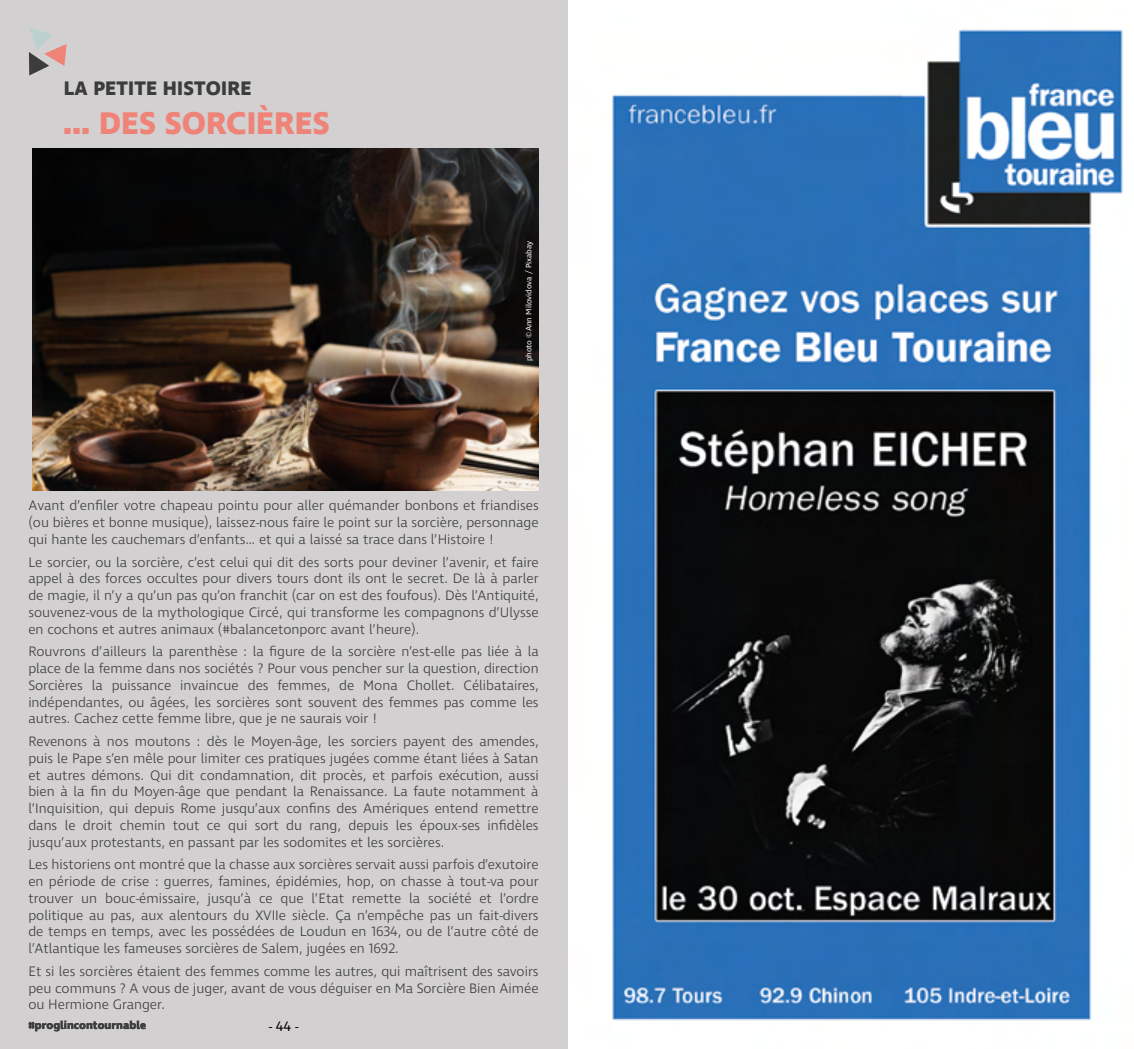
<style>
.page{position:relative;width:1134px;height:1049px;background:#fff}
.page>*{position:absolute;margin:0;border:0;box-sizing:border-box;transform-origin:0 0}
.t1{font:700 32px "Ingra";color:#f08377}
.t2{font:700 20px "Ingra";letter-spacing:.01em;color:#3c3c3b}
.t3{font:300 14px/16.8px "Ingra";color:#3c3c3b;text-align:justify}
.t4{font:14px "Ingra";color:#000}
.t5{font:700 11.4px "Ingra";color:#3c3c3b}
.t6{font:8px "Ingra";color:#fff}
</style>
<div class="page">
<div style="left:0;top:0;width:567px;height:1049px;background:#d3d0d1"></div>
<img style="left:32px;top:149px;width:507px;height:342px">
<svg style="left:29px;top:28px;width:38px;height:47px"></svg>
<img style="left:612px;top:29px;width:511px;height:992px">
<h2 class="t2" style="left:64px;top:76px;width:189px">LA PETITE HISTOIRE</h2>
<h1 class="t1" style="left:63px;top:102px;width:268px">… DES SORCIÈRES</h1>
<p class="t6" style="left:524px;top:361px;width:122px;rotate:-90deg">photo ©Ann Milovidova / Pixabay</p>
<p class="t3" style="left:28px;top:498px;width:512px">Avant d’enfiler votre chapeau pointu pour aller quémander bonbons et friandises (ou bières et bonne musique), laissez-nous faire le point sur la sorcière, personnage qui hante les cauchemars d’enfants… et qui a laissé sa trace dans l’Histoire !</p>
<p class="t3" style="left:28px;top:554px;width:512px">Le sorcier, ou la sorcière, c’est celui qui dit des sorts pour deviner l’avenir, et faire appel à des forces occultes pour divers tours dont ils ont le secret. De là à parler de magie, il n’y a qu’un pas qu’on franchit (car on est des foufous). Dès l’Antiquité, souvenez-vous de la mythologique Circé, qui transforme les compagnons d’Ulysse en cochons et autres animaux (#balancetonporc avant l’heure).</p>
<p class="t3" style="left:28px;top:644px;width:512px">Rouvrons d’ailleurs la parenthèse : la figure de la sorcière n’est-elle pas liée à la place de la femme dans nos sociétés ? Pour vous pencher sur la question, direction Sorcières la puissance invaincue des femmes, de Mona Chollet. Célibataires, indépendantes, ou âgées, les sorcières sont souvent des femmes pas comme les autres. Cachez cette femme libre, que je ne saurais voir !</p>
<p class="t3" style="left:28px;top:733px;width:512px">Revenons à nos moutons : dès le Moyen-âge, les sorciers payent des amendes, puis le Pape s’en mêle pour limiter ces pratiques jugées comme étant liées à Satan et autres démons. Qui dit condamnation, dit procès, et parfois exécution, aussi bien à la fin du Moyen-âge que pendant la Renaissance. La faute notamment à l’Inquisition, qui depuis Rome jusqu’aux confins des Amériques entend remettre dans le droit chemin tout ce qui sort du rang, depuis les époux-ses infidèles jusqu’aux protestants, en passant par les sodomites et les sorcières.</p>
<p class="t3" style="left:28px;top:857px;width:512px">Les historiens ont montré que la chasse aux sorcières servait aussi parfois d’exutoire en période de crise : guerres, famines, épidémies, hop, on chasse à tout-va pour trouver un bouc-émissaire, jusqu’à ce que l’Etat remette la société et l’ordre politique au pas, aux alentours du XVIIe siècle. Ça n’empêche pas un fait-divers de temps en temps, avec les possédées de Loudun en 1634, ou de l’autre côté de l’Atlantique les fameuses sorcières de Salem, jugées en 1692.</p>
<p class="t3" style="left:28px;top:963px;width:512px">Et si les sorcières étaient des femmes comme les autres, qui maîtrisent des savoirs peu communs ? A vous de juger, avant de vous déguiser en Ma Sorcière Bien Aimée ou Hermione Granger.</p>
<p class="t5" style="left:28px;top:1018px;width:119px">#proglincontournable</p>
<p class="t4" style="left:268px;top:1018px;width:32px">- 44 -</p>
</div>
